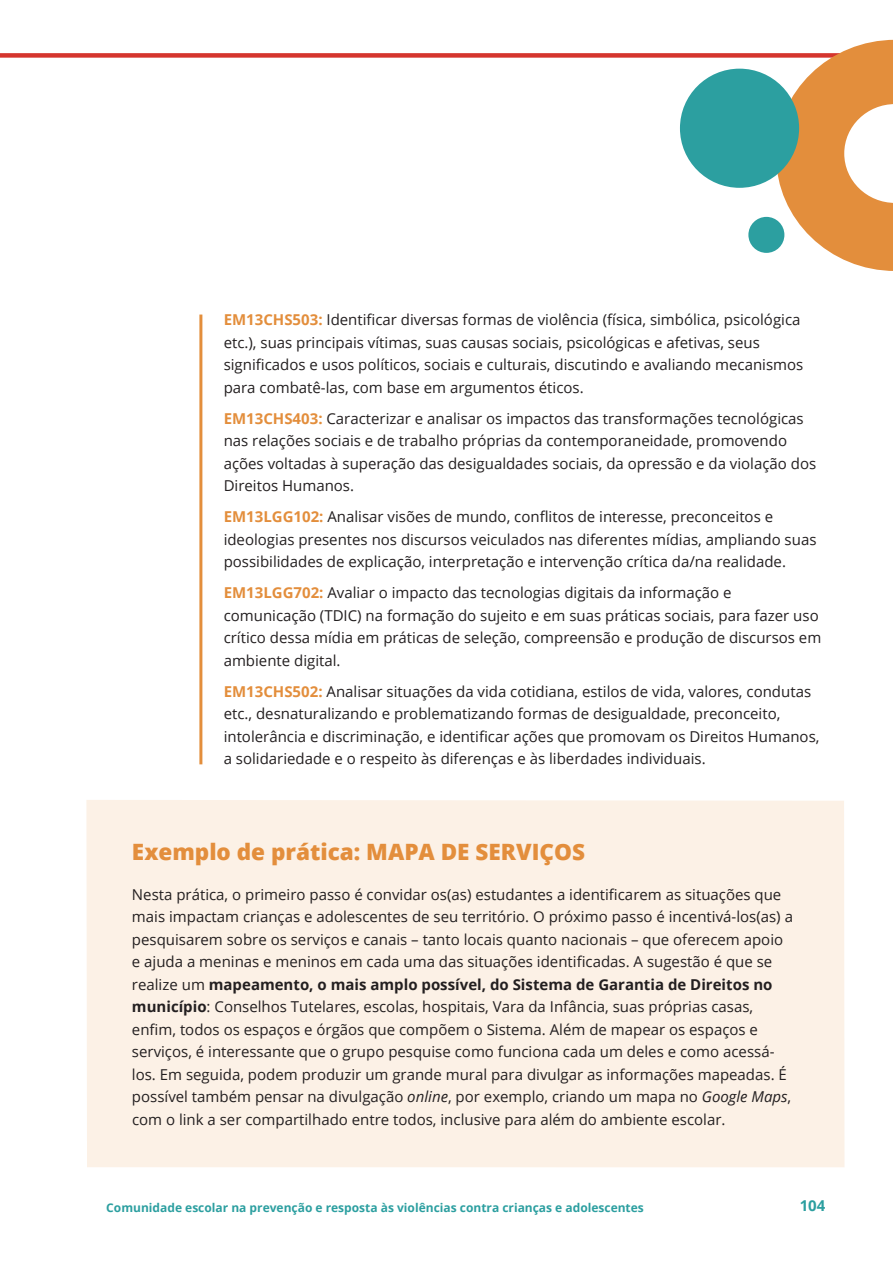
<style>
.page{position:relative;width:893px;height:1263px;background:#fff}
.page>*{position:absolute;margin:0;border:0;box-sizing:border-box;transform-origin:0 0}
.t1{font:800 22.5px "Open Sans";color:#e38e3c}
.t2{font:15px/22.5px "Open Sans";color:#231f20}
.t3{font:700 15px "Open Sans";color:#2c9fa0}
.t4{font:700 12px "Open Sans";color:#2c9fa0}
.s1{font-weight:700;color:#e38e3c}
.s2{font-weight:700}
.s3{font-style:italic}
</style>
<div class="page">
<div style="left:0;top:53px;width:893px;height:5px;background:#d5352e"></div>
<hr style="left:199px;top:315px;width:3px;height:449px;background:#e38e3c">
<svg style="left:776px;top:40px;width:117px;height:231px"></svg>
<div style="left:680px;top:69px;width:119px;height:119px;background:#2c9fa0;border-radius:50%"></div>
<div style="left:748px;top:217px;width:36px;height:36px;background:#2c9fa0;border-radius:50%"></div>
<div style="left:86px;top:800px;width:758px;height:367px;background:#fcf1e6"></div>
<p class="t2" style="left:224px;top:308px;width:581px"><span class="s1">EM13CHS503:</span> Identificar diversas formas de violência (física, simbólica, psicológica etc.), suas principais vítimas, suas causas sociais, psicológicas e afetivas, seus significados e usos políticos, sociais e culturais, discutindo e avaliando mecanismos para combatê-las, com base em argumentos éticos.</p>
<p class="t2" style="left:224px;top:407px;width:594px"><span class="s1">EM13CHS403:</span> Caracterizar e analisar os impactos das transformações tecnológicas nas relações sociais e de trabalho próprias da contemporaneidade, promovendo ações voltadas à superação das desigualdades sociais, da opressão e da violação dos Direitos Humanos.</p>
<p class="t2" style="left:224px;top:505px;width:594px"><span class="s1">EM13LGG102:</span> Analisar visões de mundo, conflitos de interesse, preconceitos e ideologias presentes nos discursos veiculados nas diferentes mídias, ampliando suas possibilidades de explicação, interpretação e intervenção crítica da/na realidade.</p>
<p class="t2" style="left:224px;top:581px;width:599px"><span class="s1">EM13LGG702:</span> Avaliar o impacto das tecnologias digitais da informação e comunicação (TDIC) na formação do sujeito e em suas práticas sociais, para fazer uso crítico dessa mídia em práticas de seleção, compreensão e produção de discursos em ambiente digital.</p>
<p class="t2" style="left:224px;top:680px;width:597px"><span class="s1">EM13CHS502:</span> Analisar situações da vida cotidiana, estilos de vida, valores, condutas etc., desnaturalizando e problematizando formas de desigualdade, preconceito, intolerância e discriminação, e identificar ações que promovam os Direitos Humanos, a solidariedade e o respeito às diferenças e às liberdades individuais.</p>
<h1 class="t1" style="left:132px;top:835px;width:455px">Exemplo de prática: MAPA DE SERVIÇOS</h1>
<p class="t2" style="left:132px;top:882px;width:662px">Nesta prática, o primeiro passo é convidar os(as) estudantes a identificarem as situações que mais impactam crianças e adolescentes de seu território. O próximo passo é incentivá-los(as) a pesquisarem sobre os serviços e canais – tanto locais quanto nacionais – que oferecem apoio e ajuda a meninas e meninos em cada uma das situações identificadas. A sugestão é que se realize um <span class="s2">mapeamento, o mais amplo possível, do Sistema de Garantia de Direitos no município</span>: Conselhos Tutelares, escolas, hospitais, Vara da Infância, suas próprias casas, enfim, todos os espaços e órgãos que compõem o Sistema. Além de mapear os espaços e serviços, é interessante que o grupo pesquise como funciona cada um deles e como acessá&shy;los. Em seguida, podem produzir um grande mural para divulgar as informações mapeadas. É possível também pensar na divulgação <span class="s3">online</span>, por exemplo, criando um mapa no <span class="s3">Google Maps</span>, com o link a ser compartilhado entre todos, inclusive para além do ambiente escolar.</p>
<p class="t4" style="left:106px;top:1199px;width:539px">Comunidade escolar na prevenção e resposta às violências contra crianças e adolescentes</p>
<p class="t3" style="left:800px;top:1195px;width:27px">104</p>
</div>
